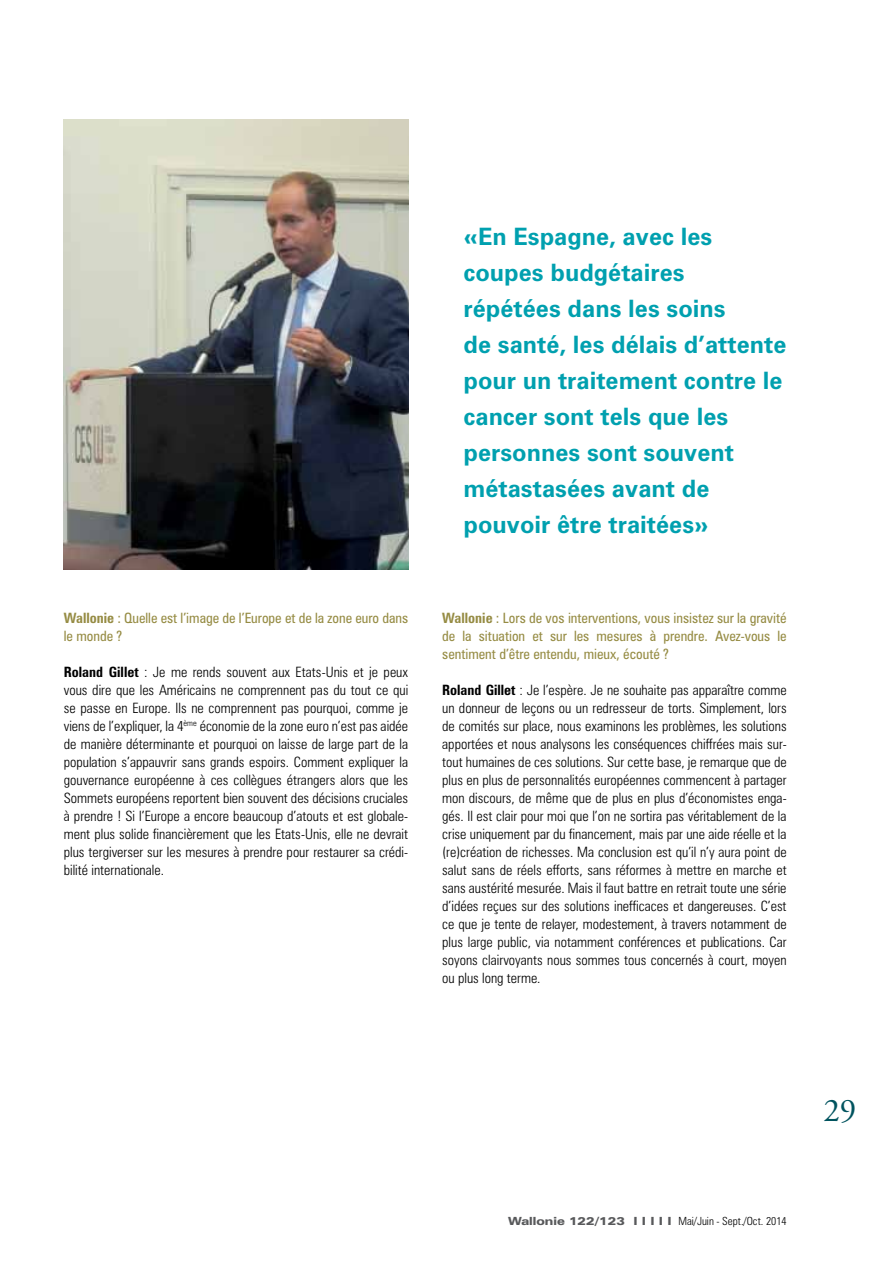
<style>
.page{position:relative;width:893px;height:1263px;background:#fff}
.page>*{position:absolute;margin:0;border:0;box-sizing:border-box;transform-origin:0 0}
.t1{font:33px "Adobe Garamond Pro";color:#00535e}
.t2{font:700 24px/36px "Zurich BT";color:#00a0af}
.t3{font:300 condensed 14.25px/18px "Zurich BT";color:#000;text-align:justify}
.t4{font:condensed 14.25px/18px "Zurich BT";color:#968c44}
.t5{font:300 condensed 11.25px "Zurich BT";color:#000}
.s1{font-weight:700}
.s2{font-weight:900;font-stretch:expanded;color:#58595b}
</style>
<div class="page">
<img style="left:64px;top:119px;width:344px;height:451px">
<p class="t4" style="left:64px;top:609px;width:346px"><span class="s1">Wallonie</span> : Quelle est l’image de l’Europe et de la zone euro dans le monde ?</p>
<p class="t3" style="left:64px;top:663px;width:346px"><span class="s1">Roland Gillet</span> : Je me rends souvent aux Etats-Unis et je peux vous dire que les Américains ne comprennent pas du tout ce qui se passe en Europe. Ils ne comprennent pas pourquoi, comme je viens de l’expliquer, la 4<sup>ème</sup> économie de la zone euro n’est pas aidée de manière déterminante et pourquoi on laisse de large part de la population s’appauvrir sans grands espoirs. Comment expliquer la gouvernance européenne à ces collègues étrangers alors que les Sommets européens reportent bien souvent des décisions cruciales à prendre ! Si l’Europe a encore beaucoup d’atouts et est globale&shy;ment plus solide financièrement que les Etats-Unis, elle ne devrait plus tergiverser sur les mesures à prendre pour restaurer sa crédi&shy;bilité internationale.</p>
<p class="t2" style="left:463px;top:218px;width:324px">«En Espagne, avec les coupes budgétaires répétées dans les soins<br>de santé, les délais d’attente pour un traitement contre le cancer sont tels que les personnes sont souvent métastasées avant de pouvoir être traitées»</p>
<p class="t4" style="left:442px;top:609px;width:346px;text-align:justify"><span class="s1">Wallonie</span> : Lors de vos interventions, vous insistez sur la gravité de la situation et sur les mesures à prendre. Avez-vous le sentiment d’être entendu, mieux, écouté ?</p>
<p class="t3" style="left:442px;top:681px;width:346px"><span class="s1">Roland Gillet</span> : Je l’espère. Je ne souhaite pas apparaître comme un donneur de leçons ou un redresseur de torts. Simplement, lors de comités sur place, nous examinons les problèmes, les solutions apportées et nous analysons les conséquences chiffrées mais sur&shy;tout humaines de ces solutions. Sur cette base, je remarque que de plus en plus de personnalités européennes commencent à partager mon discours, de même que de plus en plus d’économistes enga&shy;gés. Il est clair pour moi que l’on ne sortira pas véritablement de la crise uniquement par du financement, mais par une aide réelle et la (re)création de richesses. Ma conclusion est qu’il n’y aura point de salut sans de réels efforts, sans réformes à mettre en marche et sans austérité mesurée. Mais il faut battre en retrait toute une série d’idées reçues sur des solutions inefficaces et dangereuses. C’est ce que je tente de relayer, modestement, à travers notamment de plus large public, via notamment conférences et publications. Car soyons clairvoyants nous sommes tous concernés à court, moyen ou plus long terme.</p>
<p class="t5" style="left:508px;top:1214px;width:280px"><span class="s2">Wallonie 122/123 I I I I I</span> Mai/Juin - Sept./Oct. 2014</p>
<p class="t1" style="left:823px;top:1091px;width:34px">29</p>
</div>
